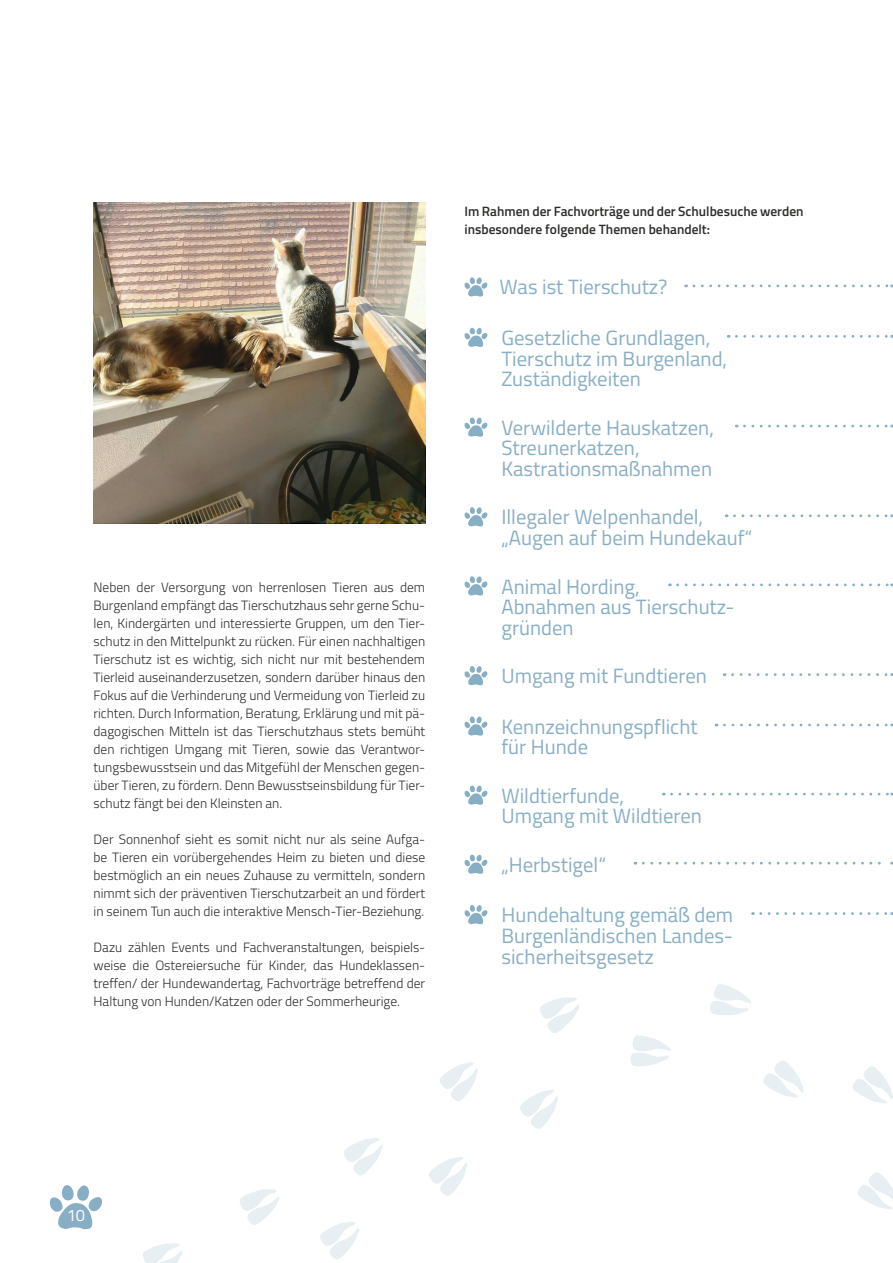
<style>
.page{position:relative;width:893px;height:1263px;background:#fff}
.page>*{position:absolute;margin:0;border:0;box-sizing:border-box;transform-origin:0 0}
.Überschrift_2{font:20.7px/20.7px "Titillium Web";color:#88aec5}
.Seitenzahl{font:16.5px "Titillium Web";color:#fff}
.Fließtext{font:300 13.5px/18px "Titillium Web";color:#2e2d2c;text-align:justify}
.Fließtext-2{font:600 13.5px/18px "Titillium Web";color:#2e2d2c}
</style>
<div class="page">
<svg style="left:464px;top:277px;width:24px;height:20px"></svg>
<svg style="left:694px;top:284px;width:198px;height:3px"></svg>
<svg style="left:464px;top:328px;width:24px;height:19px"></svg>
<svg style="left:736px;top:335px;width:156px;height:3px"></svg>
<svg style="left:464px;top:417px;width:24px;height:20px"></svg>
<svg style="left:744px;top:425px;width:148px;height:2px"></svg>
<svg style="left:464px;top:507px;width:24px;height:19px"></svg>
<svg style="left:734px;top:514px;width:159px;height:3px"></svg>
<svg style="left:464px;top:576px;width:24px;height:20px"></svg>
<svg style="left:678px;top:583px;width:215px;height:3px"></svg>
<svg style="left:464px;top:666px;width:24px;height:19px"></svg>
<svg style="left:732px;top:673px;width:161px;height:3px"></svg>
<svg style="left:464px;top:716px;width:24px;height:20px"></svg>
<svg style="left:724px;top:724px;width:169px;height:2px"></svg>
<svg style="left:464px;top:785px;width:24px;height:20px"></svg>
<svg style="left:671px;top:793px;width:222px;height:2px"></svg>
<svg style="left:464px;top:854px;width:24px;height:20px"></svg>
<svg style="left:643px;top:862px;width:250px;height:2px"></svg>
<svg style="left:464px;top:905px;width:24px;height:19px"></svg>
<svg style="left:761px;top:912px;width:132px;height:3px"></svg>
<svg style="left:50px;top:1185px;width:52px;height:44px"></svg>
<svg style="left:143px;top:1243px;width:39px;height:20px"></svg>
<svg style="left:429px;top:1157px;width:38px;height:39px"></svg>
<svg style="left:240px;top:1189px;width:39px;height:36px"></svg>
<svg style="left:440px;top:1062px;width:38px;height:39px"></svg>
<svg style="left:320px;top:1222px;width:39px;height:37px"></svg>
<svg style="left:520px;top:1090px;width:38px;height:39px"></svg>
<svg style="left:344px;top:1138px;width:39px;height:37px"></svg>
<svg style="left:540px;top:997px;width:39px;height:36px"></svg>
<svg style="left:763px;top:1061px;width:41px;height:37px"></svg>
<svg style="left:853px;top:1066px;width:40px;height:37px"></svg>
<svg style="left:858px;top:1172px;width:35px;height:37px"></svg>
<svg style="left:630px;top:1035px;width:41px;height:31px"></svg>
<svg style="left:710px;top:984px;width:41px;height:31px"></svg>
<img style="left:94px;top:203px;width:331px;height:320px">
<hr style="left:892px;top:118px;width:1px;height:397px;background:#fff7ed">
<p class="Fließtext" style="left:94px;top:578px;width:333px">Neben der Versorgung von herrenlosen Tieren aus dem Burgenland empfängt das Tierschutzhaus sehr gerne Schu&shy;len, Kindergärten und interessierte Gruppen, um den Tier&shy;schutz in den Mittelpunkt zu rücken. Für einen nachhaltigen Tierschutz ist es wichtig, sich nicht nur mit bestehendem Tierleid auseinanderzusetzen, sondern darüber hinaus den Fokus auf die Verhinderung und Vermeidung von Tierleid zu richten. Durch Information, Beratung, Erklärung und mit pä&shy;dagogischen Mitteln ist das Tierschutzhaus stets bemüht den richtigen Umgang mit Tieren, sowie das Verantwor&shy;tungsbewusstsein und das Mitgefühl der Menschen gegen&shy;über Tieren, zu fördern. Denn Bewusstseinsbildung für Tier&shy;schutz fängt bei den Kleinsten an.</p>
<p class="Fließtext" style="left:94px;top:830px;width:333px">Der Sonnenhof sieht es somit nicht nur als seine Aufga&shy;be Tieren ein vorübergehendes Heim zu bieten und diese bestmöglich an ein neues Zuhause zu vermitteln, sondern nimmt sich der präventiven Tierschutzarbeit an und fördert in seinem Tun auch die interaktive Mensch-Tier-Beziehung.</p>
<p class="Fließtext" style="left:94px;top:938px;width:333px">Dazu zählen Events und Fachveranstaltungen, beispiels&shy;weise die Ostereiersuche für Kinder, das Hundeklassen&shy;treffen/ der Hundewandertag, Fachvorträge betreffend der Haltung von Hunden/Katzen oder der Sommerheurige.</p>
<p class="Fließtext-2" style="left:465px;top:201px;width:341px">Im Rahmen der Fachvorträge und der Schulbesuche werden insbesondere folgende Themen behandelt:</p>
<p class="Überschrift_2" style="left:500px;top:276px;width:169px">Was ist Tierschutz?</p>
<p class="Überschrift_2" style="left:501px;top:326px;width:227px">Gesetzliche Grundlagen,<br>Tierschutz im Burgenland,<br>Zuständigkeiten</p>
<p class="Überschrift_2" style="left:501px;top:416px;width:214px">Verwilderte Hauskatzen,</p>
<p class="Überschrift_2" style="left:501px;top:437px;width:212px">Streunerkatzen,<br>Kastrationsmaßnahmen</p>
<p class="Überschrift_2" style="left:501px;top:506px;width:203px">Illegaler Welpenhandel,</p>
<p class="Überschrift_2" style="left:501px;top:526px;width:252px">„Augen auf beim Hundekauf“</p>
<p class="Überschrift_2" style="left:501px;top:575px;width:140px">Animal Hording,</p>
<p class="Überschrift_2" style="left:501px;top:596px;width:235px">Abnahmen aus Tierschutz-</p>
<p class="Überschrift_2" style="left:501px;top:616px;width:74px">gründen</p>
<p class="Überschrift_2" style="left:501px;top:665px;width:207px">Umgang mit Fundtieren</p>
<p class="Überschrift_2" style="left:501px;top:715px;width:198px">Kennzeichnungspflicht</p>
<p class="Überschrift_2" style="left:501px;top:736px;width:88px">für Hunde</p>
<p class="Überschrift_2" style="left:501px;top:784px;width:124px">Wildtierfunde,</p>
<p class="Überschrift_2" style="left:501px;top:805px;width:202px">Umgang mit Wildtieren</p>
<p class="Überschrift_2" style="left:501px;top:853px;width:106px">„Herbstigel“</p>
<p class="Überschrift_2" style="left:501px;top:904px;width:233px">Hundehaltung gemäß dem</p>
<p class="Überschrift_2" style="left:501px;top:924px;width:233px">Burgenländischen Landes&shy;sicherheitsgesetz</p>
<p class="Seitenzahl" style="left:67px;top:1203px;width:20px">10</p>
</div>
